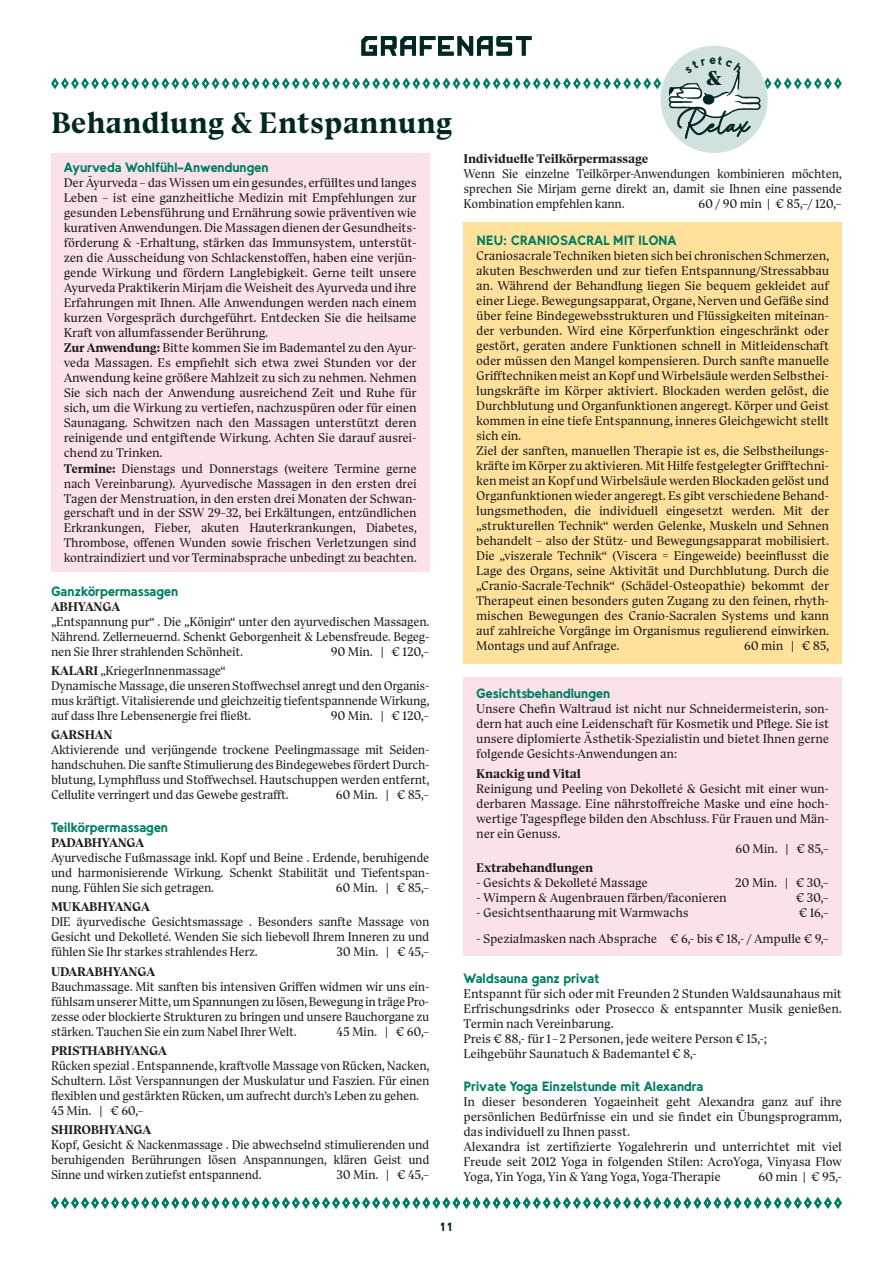
<style>
.page{position:relative;width:893px;height:1263px;background:#fff}
.page>*{position:absolute;margin:0;border:0;box-sizing:border-box;transform-origin:0 0}
.t1{font:700 34.95px "Kalista Script";color:#002724}
.t2{font:700 30px "Bluu Suuperstar";color:#002724}
.t3{font:900 20.55px "Bluu Suuperstar";color:#002724}
.t4{font:900 13.5px "Tilde";letter-spacing:-.04em;color:#007e61}
.t5{font:900 13.5px "Tilde";letter-spacing:-.01em;color:#007e61}
.t6{font:12.75px/15px "Bluu Suuperstar";letter-spacing:-.02em;color:#1d1d1b;text-align:justify}
.t7{font:700 12.75px "Bluu Suuperstar";letter-spacing:-.02em;color:#1d1d1b}
.t8{font:900 12px "Tilde";color:#002724}
.s1{font-weight:700}
</style>
<div class="page">
<div style="left:463px;top:223px;width:379px;height:441px;background:#ffe19c"></div>
<div style="left:463px;top:677px;width:379px;height:279px;background:#fbe1e8"></div>
<div style="left:51px;top:153px;width:378px;height:419px;background:#fbe1e8"></div>
<svg style="left:51px;top:1197px;width:791px;height:12px"></svg>
<div style="left:660px;top:46px;width:108px;height:107px;background:#d1e1df;border-radius:50%"></div>
<svg style="left:51px;top:36px;width:791px;height:86px"></svg>
<h2 class="t2" style="left:51px;top:105px;width:403px">Behandlung &amp; Entspannung</h2>
<p class="t4" style="left:64px;top:160px;width:207px">Ayurveda Wohlfühl-Anwendungen</p>
<p class="t6" style="left:64px;top:176px;width:354px;text-align:left">Der Āyurveda – das Wissen um ein gesundes, erfülltes und langes Leben – ist eine ganzheitliche Medizin mit Empfehlungen zur gesunden Lebensführung und Ernährung sowie präventiven wie kurativen Anwendungen. Die Massagen dienen der Gesundheits&shy;förderung &amp; -Erhaltung, stärken das Immunsystem, unterstüt&shy;zen die Ausscheidung von Schlackenstoffen, haben eine verjün&shy;gende Wirkung und fördern Langlebigkeit. Gerne teilt unsere Ayurveda Praktikerin Mirjam die Weisheit des Ayurveda und ihre Erfahrungen mit Ihnen. Alle Anwendungen werden nach einem kurzen Vorgespräch durchgeführt. Entdecken Sie die heilsame Kraft von allumfassender Berührung.<br><span class="s1">Zur Anwendung:</span> Bitte kommen Sie im Bademantel zu den Ayur&shy;veda Massagen. Es empfiehlt sich etwa zwei Stunden vor der Anwendung keine größere Mahlzeit zu sich zu nehmen. Nehmen Sie sich nach der Anwendung ausreichend Zeit und Ruhe für sich, um die Wirkung zu vertiefen, nachzuspüren oder für einen Saunagang. Schwitzen nach den Massagen unterstützt deren reinigende und entgiftende Wirkung. Achten Sie darauf ausrei&shy;chend zu Trinken.<br><span class="s1">Termine:</span> Dienstags und Donnerstags (weitere Termine gerne nach Vereinbarung). Ayurvedische Massagen in den ersten drei Tagen der Menstruation, in den ersten drei Monaten der Schwan&shy;gerschaft und in der SSW 29–32, bei Erkältungen, entzündlichen Erkrankungen, Fieber, akuten Hauterkrankungen, Diabetes, Thrombose, offenen Wunden sowie frischen Verletzungen sind kontraindiziert und vor Terminabsprache unbedingt zu beachten.</p>
<p class="t4" style="left:51px;top:583px;width:129px">Ganzkörpermassagen</p>
<p class="t7" style="left:51px;top:598px;width:71px">ABHYANGA</p>
<p class="t6" style="left:51px;top:614px;width:380px">„Entspannung pur“ . Die „Königin“ unter den ayurvedischen Massagen.<br>Nährend. Zellerneuernd. Schenkt Geborgenheit &amp; Lebensfreude. Begeg&shy;nen Sie Ihrer strahlenden Schönheit.</p>
<p class="t6" style="left:331px;top:644px;width:100px">90 Min. | € 120,–</p>
<p class="t6" style="left:51px;top:663px;width:380px;text-align:left"><span class="s1">KALARI</span> „KriegerInnenmassage“<br>Dynamische Massage, die unseren Stoffwechsel anregt und den Organis&shy;mus kräftigt. Vitalisierende und gleichzeitig tiefentspannende Wirkung, auf dass Ihre Lebensenergie frei fließt.</p>
<p class="t6" style="left:331px;top:708px;width:100px">90 Min. | € 120,–</p>
<p class="t7" style="left:51px;top:727px;width:63px">GARSHAN</p>
<p class="t6" style="left:51px;top:742px;width:380px">Aktivierende und verjüngende trockene Peelingmassage mit Seiden&shy;handschuhen. Die sanfte Stimulierung des Bindegewebes fördert Durch&shy;blutung, Lymphfluss und Stoffwechsel. Hautschuppen werden entfernt, Cellulite verringert und das Gewebe gestrafft.</p>
<p class="t6" style="left:336px;top:787px;width:95px">60 Min. | € 85,–</p>
<p class="t4" style="left:51px;top:819px;width:119px">Teilkörpermassagen</p>
<p class="t7" style="left:51px;top:835px;width:95px">PADABHYANGA</p>
<p class="t6" style="left:51px;top:850px;width:380px">Ayurvedische Fußmassage inkl. Kopf und Beine . Erdende, beruhigende und harmonisierende Wirkung. Schenkt Stabilität und Tiefentspan&shy;nung. Fühlen Sie sich getragen.</p>
<p class="t6" style="left:336px;top:880px;width:95px">60 Min. | € 85,–</p>
<p class="t7" style="left:51px;top:899px;width:100px">MUKABHYANGA</p>
<p class="t6" style="left:51px;top:914px;width:380px">DIE āyurvedische Gesichtsmassage . Besonders sanfte Massage von Gesicht und Dekolleté. Wenden Sie sich liebevoll Ihrem Inneren zu und fühlen Sie Ihr starkes strahlendes Herz.</p>
<p class="t6" style="left:337px;top:944px;width:94px">30 Min. | € 45,–</p>
<p class="t7" style="left:51px;top:963px;width:106px">UDARABHYANGA</p>
<p class="t6" style="left:51px;top:979px;width:380px">Bauchmassage. Mit sanften bis intensiven Griffen widmen wir uns ein&shy;fühlsam unserer Mitte, um Spannungen zu lösen, Bewegung in träge Pro&shy;zesse oder blockierte Strukturen zu bringen und unsere Bauchorgane zu stärken. Tauchen Sie ein zum Nabel Ihrer Welt.</p>
<p class="t6" style="left:337px;top:1024px;width:94px">45 Min. | € 60,–</p>
<p class="t7" style="left:51px;top:1043px;width:117px">PRISTHABHYANGA</p>
<p class="t6" style="left:51px;top:1058px;width:380px;text-align:left">Rücken spezial . Entspannende, kraftvolle Massage von Rücken, Nacken, Schultern. Löst Verspannungen der Muskulatur und Faszien. Für einen flexiblen und gestärkten Rücken, um aufrecht durch’s Leben zu gehen.<br>45 Min. | € 60,–</p>
<p class="t7" style="left:51px;top:1122px;width:102px">SHIROBHYANGA</p>
<p class="t6" style="left:51px;top:1137px;width:380px">Kopf, Gesicht &amp; Nackenmassage . Die abwechselnd stimulierenden und beruhigenden Berührungen lösen Anspannungen, klären Geist und Sinne und wirken zutiefst entspannend.</p>
<p class="t6" style="left:337px;top:1167px;width:94px">30 Min. | € 45,–</p>
<h3 class="t3" style="left:706px;top:66px;width:17px">&amp;</h3>
<h1 class="t1" style="left:678px;top:99px;width:73px">Relax</h1>
<p class="t7" style="left:463px;top:151px;width:187px">Individuelle Teilkörpermassage</p>
<p class="t6" style="left:463px;top:166px;width:380px">Wenn Sie einzelne Teilkörper-Anwendungen kombinieren möchten, sprechen Sie Mirjam gerne direkt an, damit sie Ihnen eine passende Kombination empfehlen kann.</p>
<p class="t6" style="left:698px;top:196px;width:145px">60 / 90 min | € 85,–/ 120,–</p>
<p class="t5" style="left:476px;top:232px;width:202px">NEU: CRANIOSACRAL MIT ILONA</p>
<p class="t6" style="left:476px;top:248px;width:354px;text-align:left">Craniosacrale Techniken bieten sich bei chronischen Schmerzen, akuten Beschwerden und zur tiefen Entspannung/Stressabbau an. Während der Behandlung liegen Sie bequem gekleidet auf einer Liege. Bewegungsapparat, Organe, Nerven und Gefäße sind über feine Bindegewebsstrukturen und Flüssigkeiten miteinan&shy;der verbunden. Wird eine Körperfunktion eingeschränkt oder gestört, geraten andere Funktionen schnell in Mitleidenschaft oder müssen den Mangel kompensieren. Durch sanfte manuelle Grifftechniken meist an Kopf und Wirbelsäule werden Selbsthei&shy;lungskräfte im Körper aktiviert. Blockaden werden gelöst, die Durchblutung und Organfunktionen angeregt. Körper und Geist kommen in eine tiefe Entspannung, inneres Gleichgewicht stellt sich ein.<br>Ziel der sanften, manuellen Therapie ist es, die Selbstheilungs&shy;kräfte im Körper zu aktivieren. Mit Hilfe festgelegter Grifftechni&shy;ken meist an Kopf und Wirbelsäule werden Blockaden gelöst und Organfunktionen wieder angeregt. Es gibt verschiedene Behand&shy;lungsmethoden, die individuell eingesetzt werden. Mit der „strukturellen Technik“ werden Gelenke, Muskeln und Sehnen behandelt – also der Stütz- und Bewegungsapparat mobilisiert.<br>Die „viszerale Technik“ (Viscera = Eingeweide) beeinflusst die Lage des Organs, seine Aktivität und Durchblutung. Durch die „Cranio-Sacrale-Technik“ (Schädel-Osteopathie) bekommt der Therapeut einen besonders guten Zugang zu den feinen, rhyth&shy;mischen Bewegungen des Cranio-Sacralen Systems und kann auf zahlreiche Vorgänge im Organismus regulierend einwirken.<br>Montags und auf Anfrage.</p>
<p class="t6" style="left:744px;top:638px;width:87px">60 min | € 85,</p>
<p class="t4" style="left:476px;top:685px;width:136px">Gesichtsbehandlungen</p>
<p class="t6" style="left:476px;top:701px;width:354px">Unsere Chefin Waltraud ist nicht nur Schneidermeisterin, son&shy;dern hat auch eine Leidenschaft für Kosmetik und Pflege. Sie ist unsere diplomierte Ästhetik-Spezialistin und bietet Ihnen gerne folgende Gesichts-Anwendungen an:</p>
<p class="t7" style="left:476px;top:766px;width:106px">Knackig und Vital</p>
<p class="t6" style="left:476px;top:781px;width:354px">Reinigung und Peeling von Dekolleté &amp; Gesicht mit einer wun-</p>
<p class="t6" style="left:476px;top:796px;width:354px">derbaren Massage. Eine nährstoffreiche Maske und eine hoch-</p>
<p class="t6" style="left:476px;top:811px;width:354px">wertige Tagespflege bilden den Abschluss. Für Frauen und Män-</p>
<p class="t6" style="left:476px;top:826px;width:86px">ner ein Genuss.</p>
<p class="t6" style="left:735px;top:841px;width:95px">60 Min. | € 85,–</p>
<p class="t7" style="left:476px;top:860px;width:119px">Extrabehandlungen</p>
<p class="t6" style="left:476px;top:875px;width:173px">- Gesichts &amp; Dekolleté Massage</p>
<p class="t6" style="left:735px;top:875px;width:96px">20 Min. | € 30,–</p>
<p class="t6" style="left:476px;top:890px;width:252px">- Wimpern &amp; Augenbrauen färben/faconieren</p>
<p class="t6" style="left:796px;top:890px;width:35px">€ 30,–</p>
<p class="t6" style="left:476px;top:905px;width:214px">- Gesichtsenthaarung mit Warmwachs</p>
<p class="t6" style="left:799px;top:905px;width:32px">€ 16,–</p>
<p class="t6" style="left:476px;top:931px;width:354px">- Spezialmasken nach Absprache € 6,- bis € 18,- / Ampulle € 9,–</p>
<p class="t4" style="left:463px;top:970px;width:138px">Waldsauna ganz privat</p>
<p class="t6" style="left:463px;top:986px;width:380px;text-align:left">Entspannt für sich oder mit Freunden 2 Stunden Waldsaunahaus mit Erfrischungsdrinks oder Prosecco &amp; entspannter Musik genießen.<br>Termin nach Vereinbarung.<br>Preis € 88,- für 1 – 2 Personen, jede weitere Person € 15,-;<br>Leihgebühr Saunatuch &amp; Bademantel € 8,-</p>
<p class="t4" style="left:463px;top:1078px;width:242px">Private Yoga Einzelstunde mit Alexandra</p>
<p class="t6" style="left:463px;top:1094px;width:380px;text-align:left">In dieser besonderen Yogaeinheit geht Alexandra ganz auf ihre persön lichen Bedürfnisse ein und sie findet ein Übungsprogramm, das individuell zu Ihnen passt.<br>Alexandra ist zertifizierte Yogalehrerin und unterrichtet mit viel Freude seit 2012 Yoga in folgenden Stilen: AcroYoga, Vinyasa Flow Yoga, Yin Yoga, Yin &amp; Yang Yoga, Yoga-Therapie</p>
<p class="t6" style="left:758px;top:1169px;width:85px">60 min | € 95,-</p>
<p class="t8" style="left:440px;top:1220px;width:14px">11</p>
</div>
